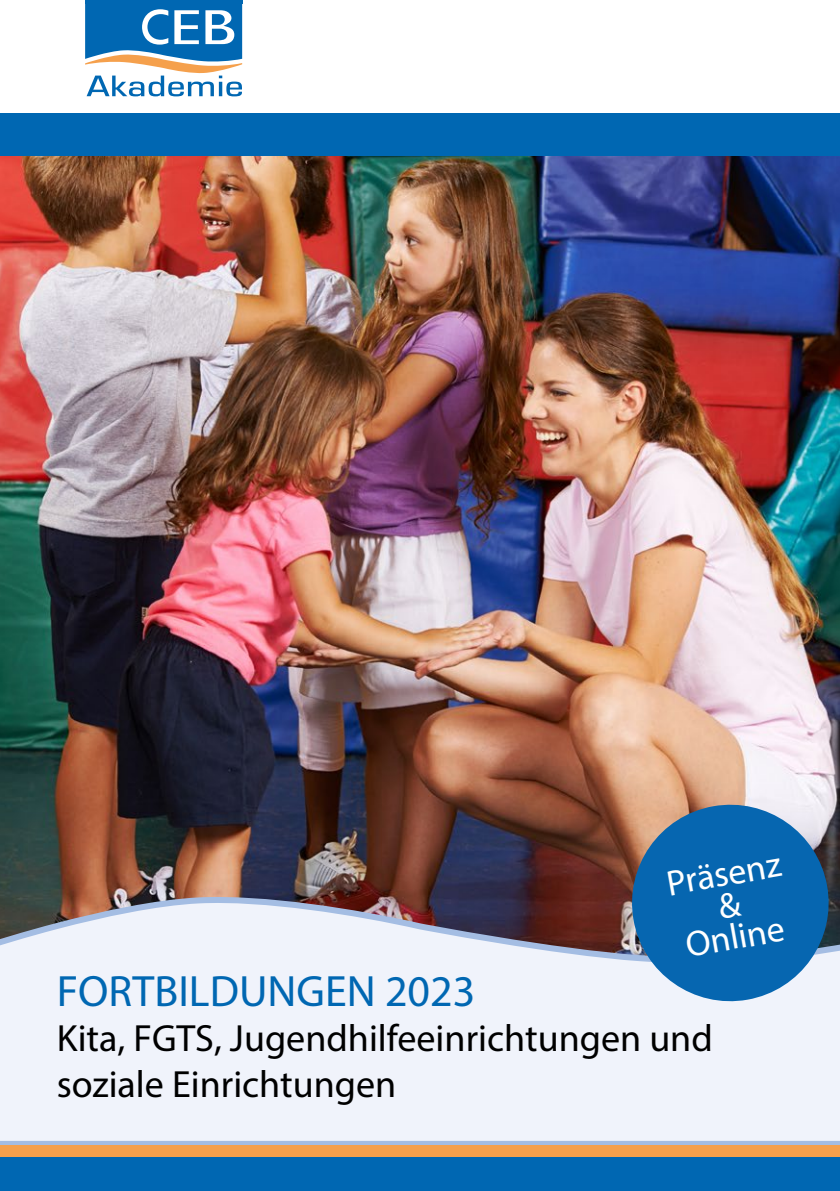
<style>
.page{position:relative;width:840px;height:1191px;background:#fff}
.page>*{position:absolute;margin:0;border:0;box-sizing:border-box;transform-origin:0 0}
.t1{font:44px "Myriad Pro";color:#0067b2}
.t2{font:38px/45.6px "Myriad Pro";color:#000}
.t3{font:36px/32px "Myriad Pro";color:#fff;text-align:center}
</style>
<div class="page">
<img style="left:0;top:156px;width:839px;height:741px">
<div style="left:0;top:113px;width:839px;height:43px;background:#0067b2"></div>
<svg style="left:0;top:897px;width:839px;height:248px"></svg>
<div style="left:0;top:1157px;width:839px;height:34px;background:#0067b2"></div>
<div style="left:0;top:1145px;width:839px;height:12px;background:#f5a04c"></div>
<svg style="left:85px;top:0;width:157px;height:96px"></svg>
<svg style="left:623px;top:797px;width:213px;height:212px;background:#4782b3"></svg>
<p class="t3" style="left:664px;top:867px;width:117px;rotate:-10deg">Präsenz &amp;<br>Online</p>
<p class="t1" style="left:57px;top:963px;width:420px">FORTBILDUNGEN 2023</p>
<p class="t2" style="left:57px;top:1015px;width:657px">Kita, FGTS, Jugendhilfeeinrichtungen und soziale Einrichtungen</p>
</div>
